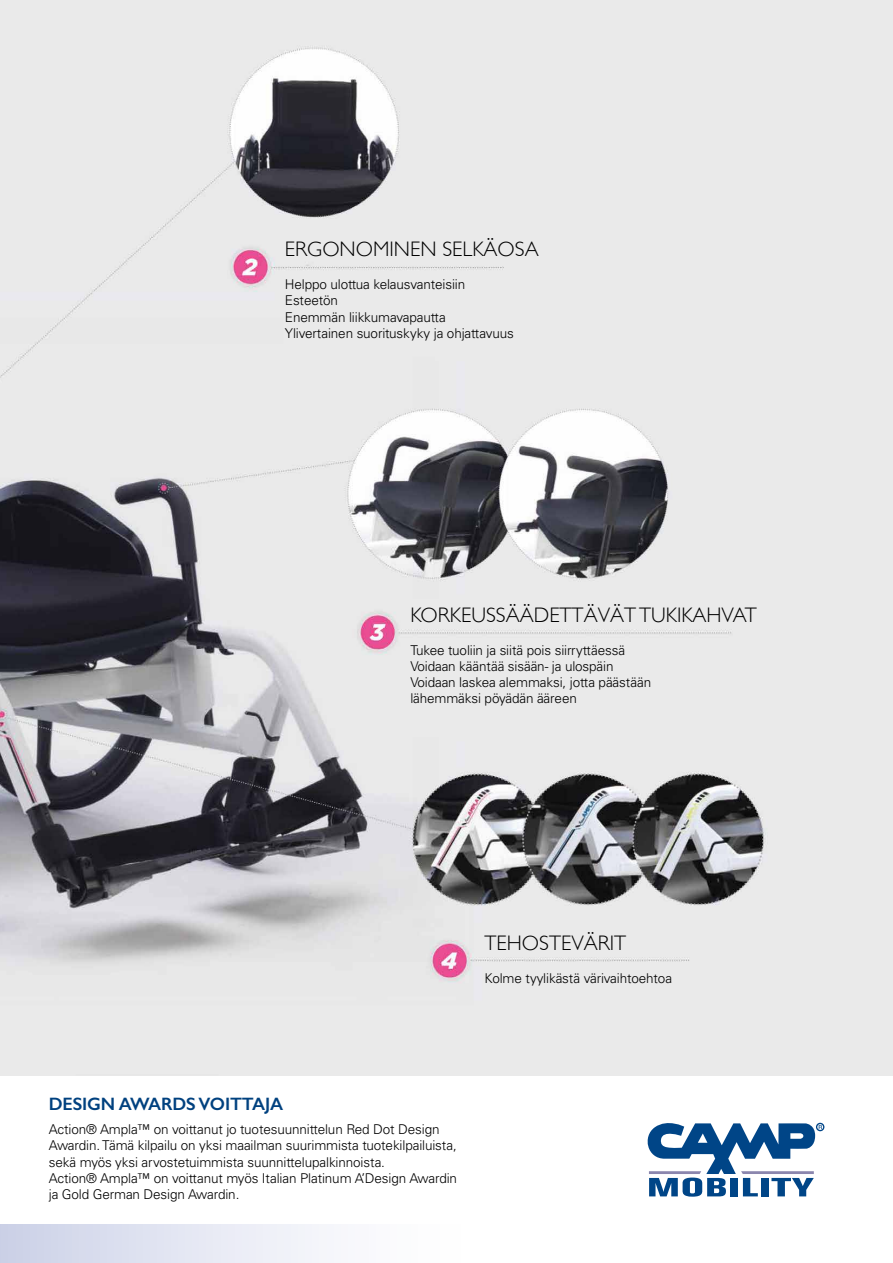
<style>
.page{position:relative;width:893px;height:1263px;background:#fff}
.page>*{position:absolute;margin:0;border:0;box-sizing:border-box;transform-origin:0 0}
.t1{font:300 21px "Gill Sans";color:#000}
.t2{font:600 18px "Gill Sans";letter-spacing:-.01em;color:#00417f}
.t3{font:300 13.5px/16.2px "Univers LT Std";letter-spacing:-.01em;color:#000}
</style>
<div class="page">
<svg style="left:0;top:1225px;width:319px;height:38px"></svg>
<div style="left:816px;top:1123px;width:8px;height:8px;border:1px solid #004587;border-radius:50%"></div>
<svg style="left:647px;top:1122px;width:175px;height:75px"></svg>
<img style="left:0;top:0;width:893px;height:1076px">
<h1 class="t1" style="left:285px;top:232px;width:255px">ERGONOMINEN SELKÄOSA</h1>
<p class="t3" style="left:285px;top:276px;width:231px">Helppo ulottua kelausvanteisiin<br>Esteetön<br>Enemmän liikkumavapautta<br>Ylivertainen suorituskyky ja ohjattavuus</p>
<h1 class="t1" style="left:410px;top:598px;width:348px">KORKEUSSÄÄDETTÄVÄT TUKIKAHVAT</h1>
<p class="t3" style="left:410px;top:642px;width:242px">Tukee tuoliin ja siitä pois siirryttäessä Voidaan kääntää sisään- ja ulospäin Voidaan laskea alemmaksi, jotta päästään lähemmäksi pöyädän ääreen</p>
<h1 class="t1" style="left:484px;top:926px;width:143px">TEHOSTEVÄRIT</h1>
<p class="t3" style="left:484px;top:970px;width:189px">Kolme tyylikästä värivaihtoehtoa</p>
<h2 class="t2" style="left:49px;top:1093px;width:236px">DESIGN AWARDS VOITTAJA</h2>
<p class="t3" style="left:49px;top:1121px;width:410px">Action® Ampla™ on voittanut jo tuotesuunnittelun Red Dot Design Awardin. Tämä kilpailu on yksi maailman suurimmista tuotekilpailuista, sekä myös yksi arvostetuimmista suunnittelupalkinnoista.<br>Action® Ampla™ on voittanut myös Italian Platinum A’Design Awardin ja Gold German Design Awardin.</p>
</div>
